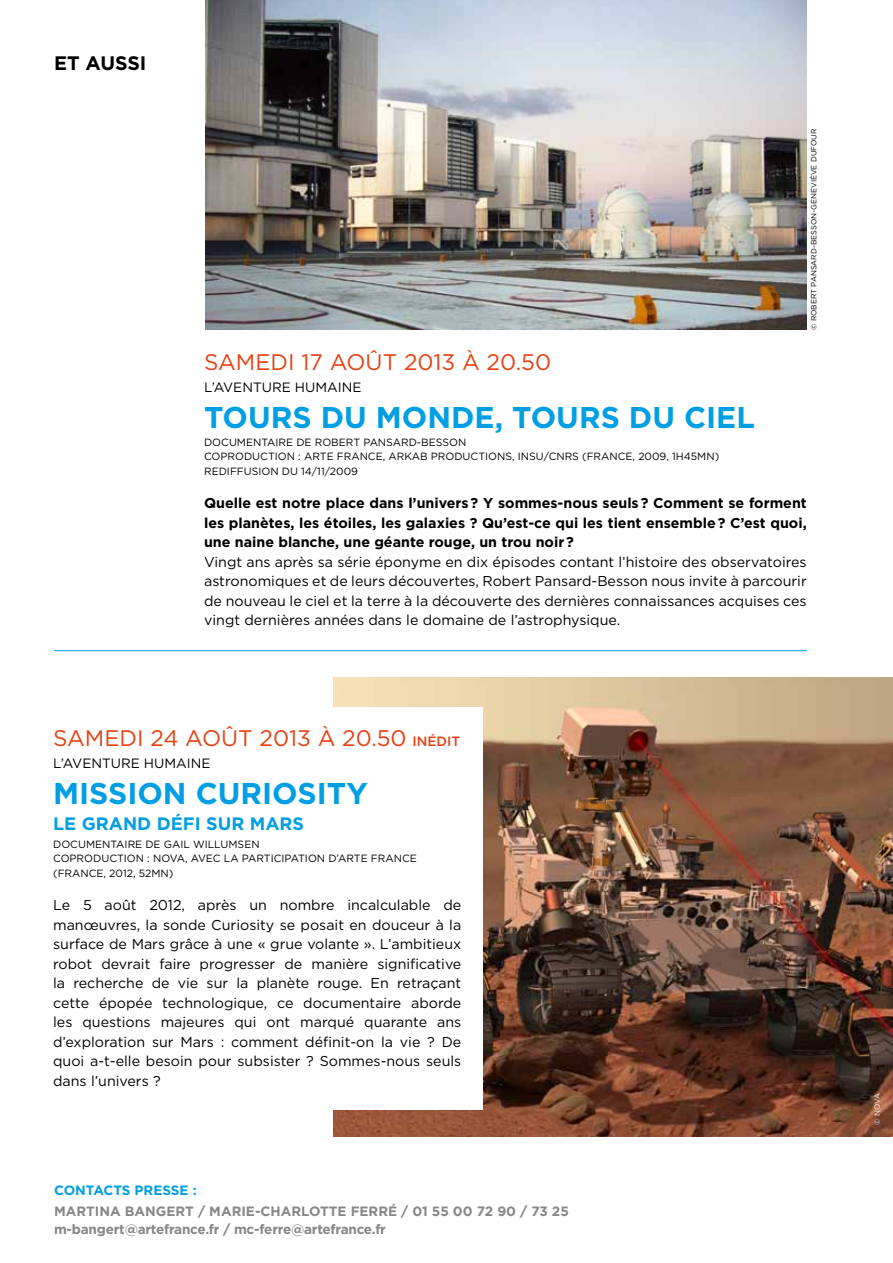
<style>
.page{position:relative;width:893px;height:1263px;background:#fff}
.page>*{position:absolute;margin:0;border:0;box-sizing:border-box;transform-origin:0 0}
.t1{font:700 30px "Gotham";color:#009fe3}
.t2{font:22.5px "Gotham";color:#e74011}
.t3{font:700 19.5px "Gotham";letter-spacing:-.005em;color:#000}
.t4{font:700 18px "Gotham";color:#009fe3}
.t5{font:14.25px/19.5px "Gotham";color:#000;text-align:justify}
.t6{font:700 14.25px/19.5px "Gotham";color:#000;text-align:justify}
.t7{font:700 13.5px "Gotham";color:#878787}
.t8{font:13.5px "Gotham";color:#000}
.t9{font:700 13.5px "Gotham";color:#009fe3}
.t10{font:10.5px "Gotham";color:#000}
.t11{font:7.5px "Gotham";color:#000}
.t12{font:7.5px "Gotham";color:#fff}
.s1{font-weight:500;font-size:13.5px}
</style>
<div class="page">
<img style="left:333px;top:678px;width:560px;height:458px">
<img style="left:206px;top:0;width:601px;height:330px">
<div style="left:32px;top:707px;width:451px;height:403px;background:#fff"></div>
<hr style="left:54px;top:650px;width:753px;height:1px;background:#009fe3">
<h3 class="t3" style="left:54px;top:50px;width:94px">Et aussi</h3>
<p class="t11" style="left:809px;top:330px;width:202px;rotate:-90deg">© Robert Pansard-Besson-Geneviève Du four</p>
<h2 class="t2" style="left:204px;top:348px;width:17px">Same</h2>
<h2 class="t2" style="left:271px;top:348px;width:282px">di 17 août 2013 à 20.50</h2>
<p class="t8" style="left:204px;top:378px;width:159px">L’AVENTURE H UMAIN E</p>
<h1 class="t1" style="left:204px;top:397px;width:552px">Tours du monde, tours du ciel</h1>
<p class="t10" style="left:204px;top:436px;width:9px">Docume</p>
<p class="t10" style="left:253px;top:436px;width:215px">ntaire de Robert Pansard-Besson</p>
<p class="t10" style="left:204px;top:450px;width:17px">Copro</p>
<p class="t10" style="left:244px;top:450px;width:101px">duction : ARTE Fra</p>
<p class="t10" style="left:360px;top:450px;width:46px">nce, Arka</p>
<p class="t10" style="left:420px;top:450px;width:19px">b pro</p>
<p class="t10" style="left:454px;top:450px;width:141px">ductions, insu/cnrs (Fra</p>
<p class="t10" style="left:609px;top:450px;width:111px">nce, 2009, 1h45m n)</p>
<p class="t10" style="left:204px;top:464px;width:155px">rediffusion du 14/11/2009</p>
<p class="t6" style="left:204px;top:494px;width:604px">Quelle est notre place dans l’univers ? Y sommes-nous seuls ? Comment se forment les planètes, les étoiles, les galaxies ? Qu’est-ce qui les tient ensemble ? C’est quoi, une naine blanche, une géante rouge, un trou noir ?</p>
<p class="t5" style="left:204px;top:552px;width:604px">Vingt ans après sa série éponyme en dix épisodes contant l’histoire des observatoires astronomiques et de leurs découvertes, Robert Pansard-Besson nous invite à parcourir de nouveau le ciel et la terre à la découverte des dernières connaissances acquises ces vingt dernières années dans le domaine de l’astrophysique.</p>
<h2 class="t2" style="left:53px;top:724px;width:17px">Same</h2>
<h2 class="t2" style="left:120px;top:724px;width:342px">di 24 août 2013 à 20.50 <span class="s1">INéDIT</span></h2>
<p class="t8" style="left:53px;top:754px;width:159px">L’AVENTURE H UMAIN E</p>
<h1 class="t1" style="left:53px;top:773px;width:20px">MISSION</h1>
<h1 class="t1" style="left:196px;top:773px;width:20px">CURIOSITY</h1>
<p class="t4" style="left:53px;top:811px;width:44px">LE GRAND</p>
<p class="t4" style="left:157px;top:811px;width:63px">DéFI SUR</p>
<p class="t4" style="left:250px;top:811px;width:14px">MARS</p>
<p class="t10" style="left:53px;top:838px;width:9px">Docume</p>
<p class="t10" style="left:102px;top:838px;width:159px">ntaire de Gail Willumsen</p>
<p class="t10" style="left:53px;top:852px;width:17px">Copro</p>
<p class="t10" style="left:93px;top:852px;width:157px">duction : Nova, avec la par</p>
<p class="t10" style="left:264px;top:852px;width:116px">ticipation d’ARTE Fra</p>
<p class="t10" style="left:394px;top:852px;width:17px">nce</p>
<p class="t10" style="left:53px;top:866px;width:13px">(Fra</p>
<p class="t10" style="left:80px;top:866px;width:94px">nce, 2012, 52m n)</p>
<p class="t5" style="left:53px;top:895px;width:410px">Le 5 août 2012, après un nombre incalculable de manœuvres, la sonde Curiosity se posait en douceur à la surface de Mars grâce à une « grue volante ». L’ambitieux robot devrait faire progresser de manière significative la recherche de vie sur la planète rouge. En retraçant cette épopée technologique, ce documentaire aborde les questions majeures qui ont marqué quarante ans d’exploration sur Mars : comment définit-on la vie ? De quoi a-t-elle besoin pour subsister ? Sommes-nous seuls dans l’univers ?</p>
<p class="t9" style="left:54px;top:1181px;width:11px">CONTACTS</p>
<p class="t9" style="left:135px;top:1181px;width:19px">PRESSE</p>
<p class="t9" style="left:193px;top:1181px;width:5px">:</p>
<p class="t7" style="left:54px;top:1202px;width:11px">MARTINA</p>
<p class="t7" style="left:125px;top:1202px;width:21px">BANGERT</p>
<p class="t7" style="left:198px;top:1202px;width:21px">/ MARIE</p>
<p class="t7" style="left:255px;top:1202px;width:16px">-CHARLOTTE</p>
<p class="t7" style="left:351px;top:1202px;width:10px">FERRÉ</p>
<p class="t7" style="left:401px;top:1202px;width:169px">/ 01 55 00 72 90 / 73 25</p>
<p class="t7" style="left:54px;top:1220px;width:333px">m-bangert@artefrance.fr / mc-ferre@artefrance.fr</p>
<p class="t12" style="left:872px;top:1125px;width:31px;rotate:-90deg">© Nova</p>
</div>
